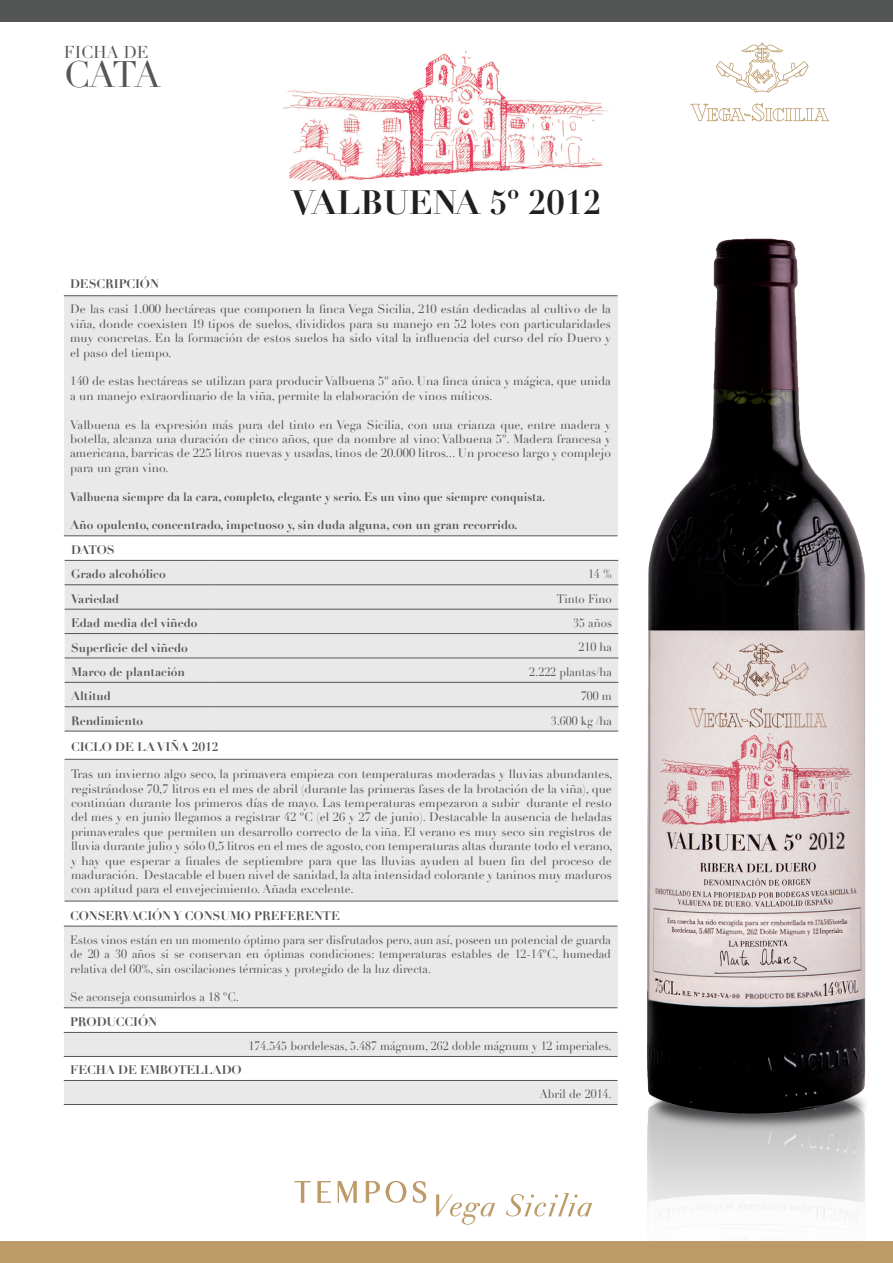
<style>
.page{position:relative;width:893px;height:1263px;background:#fff}
.page>*{position:absolute;margin:0;border:0;box-sizing:border-box;transform-origin:0 0}
.t1{font:36px "Didot";color:#545655}
.t2{font:700 33px "Didot";color:#231f20}
.t3{font:16.8px "Didot";letter-spacing:-.01em;color:#545655}
.t4{font:700 12.15px "Didot";letter-spacing:-.01em;color:#545655}
.t5{font:12px/14.4px "Didot";color:#545655;text-align:justify}
.t6{font:12px/14.4px "Didot";color:#545655;text-align:justify;scale:.95 1}
.t7{font:700 12px "Didot";color:#545655}
.t8{font:700 12px "Didot";color:#545655;scale:.95 1}
</style>
<div class="page">
<svg style="left:413px;top:1181px;width:13px;height:22px"></svg>
<svg style="left:386px;top:1181px;width:20px;height:22px"></svg>
<svg style="left:317px;top:1181px;width:14px;height:22px"></svg>
<svg style="left:294px;top:1181px;width:17px;height:22px"></svg>
<svg style="left:338px;top:1181px;width:19px;height:22px"></svg>
<svg style="left:366px;top:1181px;width:14px;height:22px"></svg>
<svg style="left:436px;top:1194px;width:59px;height:31px"></svg>
<svg style="left:506px;top:1193px;width:86px;height:23px"></svg>
<div style="left:0;top:0;width:893px;height:21px;background:#545655"></div>
<img style="left:645px;top:238px;width:222px;height:1004px">
<div style="left:0;top:1242px;width:893px;height:21px;background:#bc9b69"></div>
<svg style="left:716px;top:43px;width:93px;height:49px"></svg>
<svg style="left:690px;top:103px;width:139px;height:18px"></svg>
<img style="left:283px;top:50px;width:325px;height:132px">
<div style="left:65px;top:561px;width:553px;height:170px;background:#e9e9e9"></div>
<hr style="left:65px;top:560px;width:150px;height:1px;background:#545655">
<hr style="left:215px;top:560px;width:403px;height:1px;background:#545655">
<hr style="left:65px;top:584px;width:150px;height:1px;background:#545655">
<hr style="left:215px;top:584px;width:403px;height:1px;background:#545655">
<hr style="left:65px;top:609px;width:150px;height:1px;background:#545655">
<hr style="left:215px;top:609px;width:403px;height:1px;background:#545655">
<hr style="left:65px;top:633px;width:150px;height:1px;background:#545655">
<hr style="left:215px;top:633px;width:403px;height:1px;background:#545655">
<hr style="left:65px;top:658px;width:150px;height:1px;background:#545655">
<hr style="left:215px;top:658px;width:403px;height:1px;background:#545655">
<hr style="left:65px;top:682px;width:150px;height:1px;background:#545655">
<hr style="left:215px;top:682px;width:403px;height:1px;background:#545655">
<hr style="left:65px;top:706px;width:150px;height:1px;background:#545655">
<hr style="left:215px;top:706px;width:403px;height:1px;background:#545655">
<hr style="left:65px;top:731px;width:150px;height:1px;background:#545655">
<hr style="left:215px;top:731px;width:403px;height:1px;background:#545655">
<div style="left:64px;top:1032px;width:553px;height:24px;background:#e9e9e9"></div>
<hr style="left:64px;top:1032px;width:553px;height:1px;background:#545655">
<hr style="left:64px;top:1056px;width:553px;height:1px;background:#545655">
<div style="left:64px;top:1080px;width:553px;height:24px;background:#e9e9e9"></div>
<hr style="left:64px;top:1080px;width:553px;height:1px;background:#545655">
<hr style="left:64px;top:1104px;width:553px;height:1px;background:#545655">
<div style="left:64px;top:296px;width:553px;height:240px;background:#e9e9e9"></div>
<hr style="left:64px;top:295px;width:553px;height:1px;background:#545655">
<hr style="left:64px;top:536px;width:553px;height:1px;background:#545655">
<div style="left:65px;top:759px;width:553px;height:142px;background:#e9e9e9"></div>
<hr style="left:65px;top:759px;width:553px;height:1px;background:#545655">
<hr style="left:65px;top:901px;width:553px;height:1px;background:#545655">
<div style="left:64px;top:926px;width:553px;height:82px;background:#e9e9e9"></div>
<hr style="left:64px;top:926px;width:553px;height:1px;background:#545655">
<hr style="left:64px;top:1007px;width:553px;height:1px;background:#545655">
<h3 class="t3" style="left:64px;top:42px;width:87px">FICHA DE</h3>
<h1 class="t1" style="left:64px;top:53px;width:98px">CATA</h1>
<h2 class="t2" style="left:291px;top:182px;width:311px">VALBUENA 5º 2012</h2>
<p class="t4" style="left:70px;top:276px;width:90px">DESCRIPCIÓN</p>
<p class="t5" style="left:70px;top:302px;width:542px">De las casi 1.000 hectáreas que componen la finca Vega Sicilia, 210 están dedicadas al cultivo de la viña, donde coexisten 19 tipos de suelos, divididos para su manejo en 52 lotes con particularidades muy concretas. En la formación de estos suelos ha sido vital la influencia del curso del río Duero y el paso del tiempo.</p>
<p class="t5" style="left:70px;top:374px;width:542px">140 de estas hectáreas se utilizan para producir Valbuena 5º año. Una finca única y mágica, que unida a un manejo extraordinario de la viña, permite la elaboración de vinos míticos.</p>
<p class="t5" style="left:70px;top:418px;width:542px">Valbuena es la expresión más pura del tinto en Vega Sicilia, con una crianza que, entre madera y botella, alcanza una duración de cinco años, que da nombre al vino: Valbuena 5º. Madera francesa y americana, barricas de 225 litros nuevas y usadas, tinos de 20.000 litros... Un proceso largo y complejo para un gran vino.</p>
<p class="t8" style="left:70px;top:489px;width:502px">Valbuena siempre da la cara, completo, elegante y serio. Es un vino que siempre conquista.</p>
<p class="t7" style="left:70px;top:518px;width:449px">Año opulento, concentrado, impetuoso y, sin duda alguna, con un gran recorrido.</p>
<p class="t4" style="left:71px;top:542px;width:45px">DATOS</p>
<p class="t7" style="left:71px;top:567px;width:96px">Grado alcohólico</p>
<p class="t6" style="left:588px;top:567px;width:27px">14 %</p>
<p class="t7" style="left:71px;top:591px;width:50px">Variedad</p>
<p class="t6" style="left:557px;top:591px;width:59px">Tinto Fino</p>
<p class="t7" style="left:71px;top:615px;width:128px">Edad media del viñedo</p>
<p class="t6" style="left:573px;top:616px;width:42px">35 años</p>
<p class="t7" style="left:71px;top:640px;width:118px">Superficie del viñedo</p>
<p class="t6" style="left:578px;top:640px;width:37px">210 ha</p>
<p class="t7" style="left:71px;top:664px;width:116px">Marco de plantación</p>
<p class="t6" style="left:529px;top:665px;width:88px">2.222 plantas/ha</p>
<p class="t7" style="left:71px;top:689px;width:41px">Altitud</p>
<p class="t6" style="left:581px;top:689px;width:34px">700 m</p>
<p class="t7" style="left:71px;top:713px;width:74px">Rendimiento</p>
<p class="t6" style="left:551px;top:713px;width:66px">3.600 kg /ha</p>
<p class="t4" style="left:71px;top:740px;width:149px">CICLO DE LA VIÑA 2012</p>
<p class="t5" style="left:71px;top:767px;width:543px">Tras un invierno algo seco, la primavera empieza con temperaturas moderadas y lluvias abundantes, registrándose 70,7 litros en el mes de abril (durante las primeras fases de la brotación de la viña), que continúan durante los primeros días de mayo. Las temperaturas empezaron a subir durante el resto del mes y en junio llegamos a registrar 42 ºC (el 26 y 27 de junio). Destacable la ausencia de heladas primaverales que permiten un desarrollo correcto de la viña. El verano es muy seco sin registros de lluvia durante julio y sólo 0,5 litros en el mes de agosto, con temperaturas altas durante todo el verano, y hay que esperar a finales de septiembre para que las lluvias ayuden al buen fin del proceso de maduración. Destacable el buen nivel de sanidad, la alta intensidad colorante y taninos muy maduros con aptitud para el envejecimiento. Añada excelente.</p>
<p class="t4" style="left:70px;top:908px;width:271px">CONSERVACIÓN Y CONSUMO PREFERENTE</p>
<p class="t6" style="left:70px;top:933px;width:571px">Estos vinos están en un momento óptimo para ser disfrutados pero, aun así, poseen un potencial de guarda de 20 a 30 años si se conservan en óptimas condiciones: temperaturas estables de 12-14ºC, humedad relativa del 60%, sin oscilaciones térmicas y protegido de la luz directa.</p>
<p class="t6" style="left:70px;top:990px;width:179px">Se aconseja consumirlos a 18 ºC.</p>
<p class="t4" style="left:70px;top:1014px;width:89px">PRODUCCIÓN</p>
<p class="t4" style="left:70px;top:1062px;width:173px">FECHA DE EMBOTELLADO</p>
<p class="t6" style="left:248px;top:1039px;width:384px">174.545 bordelesas, 5.487 mágnum, 262 doble mágnum y 12 imperiales.</p>
<p class="t6" style="left:539px;top:1087px;width:78px">Abril de 2014.</p>
</div>
